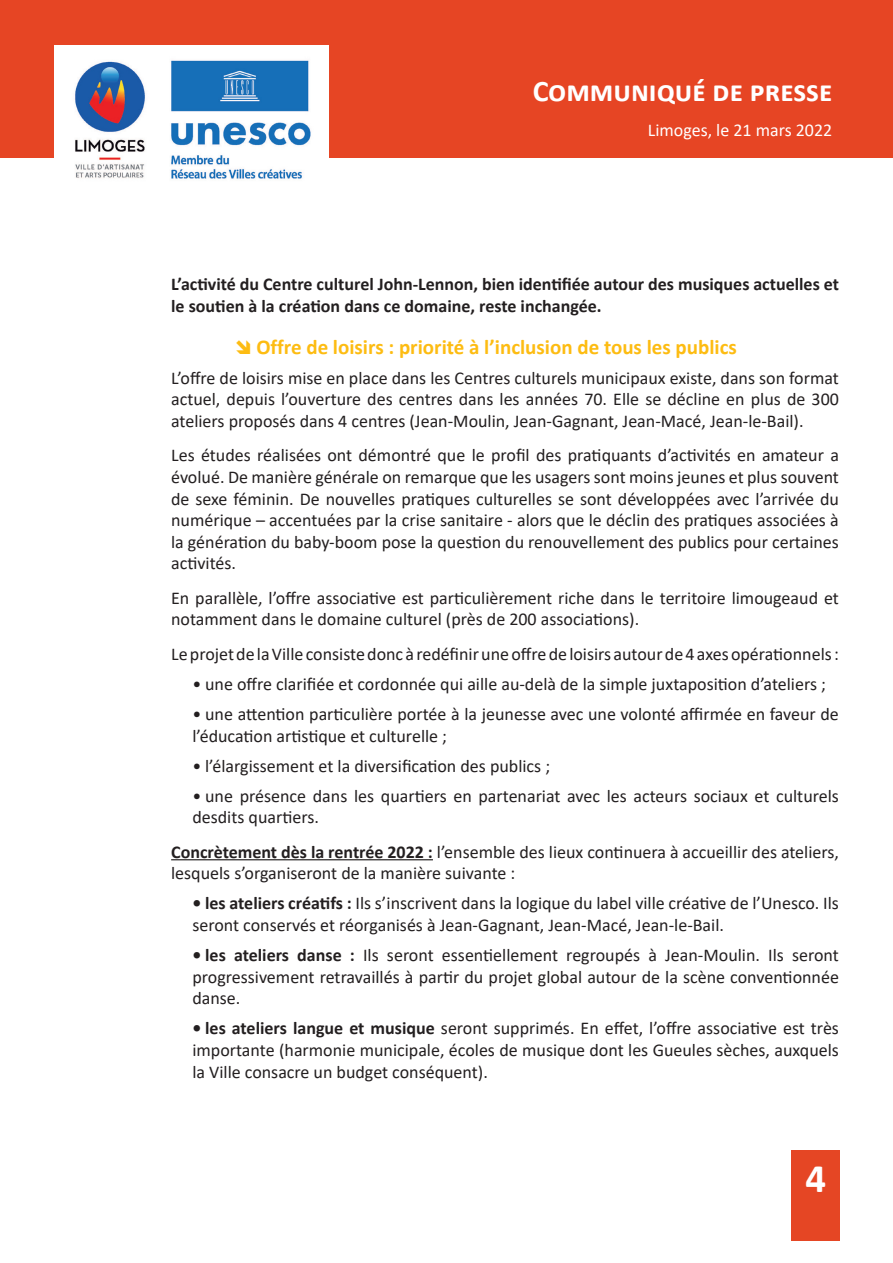
<style>
.page{position:relative;width:893px;height:1263px;background:#fff}
.page>*{position:absolute;margin:0;border:0;box-sizing:border-box;transform-origin:0 0}
.t1{font:700 40.8px "Calibri";color:#fff}
.t2{font:700 30px "Calibri";color:#fff}
.t3{font:700 21px "Calibri";color:#fdbc12}
.t4{font:18px/21.6px "Calibri";color:#231f20}
.t5{font:700 18px/21.6px "Calibri";color:#231f20}
.t6{font:18px "Calibri";color:#fff}
.s1{font-weight:700}
</style>
<div class="page">
<hr style="left:171px;top:859px;width:262px;height:1px;background:#231f20">
<div style="left:791px;top:1150px;width:49px;height:91px;background:#e54624"></div>
<div style="left:0;top:0;width:893px;height:157px;background:#e64524"></div>
<img style="left:54px;top:45px;width:275px;height:134px">
<h2 class="t2" style="left:533px;top:70px;width:301px">Communiqué de presse</h2>
<p class="t6" style="left:648px;top:117px;width:186px">Limoges, le 21 mars 2022</p>
<p class="t5" style="left:171px;top:273px;width:669px">L’activité du Centre culturel John-Lennon, bien identifiée autour des musiques actuelles et le soutien à la création dans ce domaine, reste inchangée.</p>
<p class="t3" style="left:256px;top:332px;width:482px">Offre de loisirs : priorité à l’inclusion de tous les publics</p>
<p class="t4" style="left:171px;top:367px;width:669px;text-align:justify">L’offre de loisirs mise en place dans les Centres culturels municipaux existe, dans son format actuel, depuis l’ouverture des centres dans les années 70. Elle se décline en plus de 300 ateliers proposés dans 4 centres (Jean-Moulin, Jean-Gagnant, Jean-Macé, Jean-le-Bail).</p>
<p class="t4" style="left:171px;top:444px;width:669px;text-align:justify">Les études réalisées ont démontré que le profil des pratiquants d’activités en amateur a évolué. De manière générale on remarque que les usagers sont moins jeunes et plus souvent de sexe féminin. De nouvelles pratiques culturelles se sont développées avec l’arrivée du numérique – accentuées par la crise sanitaire - alors que le déclin des pratiques associées à la génération du baby-boom pose la question du renouvellement des publics pour certaines activités.</p>
<p class="t4" style="left:171px;top:586px;width:669px">En parallèle, l’offre associative est particulièrement riche dans le territoire limougeaud et notamment dans le domaine culturel (près de 200 associations).</p>
<p class="t4" style="left:171px;top:642px;width:669px">Le projet de la Ville consiste donc à redéfinir une offre de loisirs autour de 4 axes opérationnels:</p>
<p class="t4" style="left:192px;top:673px;width:635px">• une offre clarifiée et cordonnée qui aille au-delà de la simple juxtaposition d’ateliers ;</p>
<p class="t4" style="left:192px;top:703px;width:648px">• une attention particulière portée à la jeunesse avec une volonté affirmée en faveur de l’éducation artistique et culturelle ;</p>
<p class="t4" style="left:192px;top:754px;width:359px">• l’élargissement et la diversification des publics ;</p>
<p class="t4" style="left:192px;top:784px;width:648px">• une présence dans les quartiers en partenariat avec les acteurs sociaux et culturels desdits quartiers.</p>
<p class="t4" style="left:171px;top:840px;width:669px"><span class="s1">Concrètement dès la rentrée 2022 :</span> l’ensemble des lieux continuera à accueillir des ateliers, lesquels s’organiseront de la manière suivante :</p>
<p class="t4" style="left:192px;top:892px;width:648px"><span class="s1">• les ateliers créatifs :</span> Ils s’inscrivent dans la logique du label ville créative de l’Unesco. Ils seront conservés et réorganisés à Jean-Gagnant, Jean-Macé, Jean-le-Bail.</p>
<p class="t4" style="left:192px;top:944px;width:648px;text-align:justify"><span class="s1">• les ateliers danse :</span> Ils seront essentiellement regroupés à Jean-Moulin. Ils seront progressivement retravaillés à partir du projet global autour de la scène conventionnée danse.</p>
<p class="t4" style="left:192px;top:1017px;width:648px;text-align:justify"><span class="s1">• les ateliers langue et musique</span> seront supprimés. En effet, l’offre associative est très importante (harmonie municipale, écoles de musique dont les Gueules sèches, auxquels la Ville consacre un budget conséquent).</p>
<h1 class="t1" style="left:805px;top:1149px;width:22px">4</h1>
</div>
